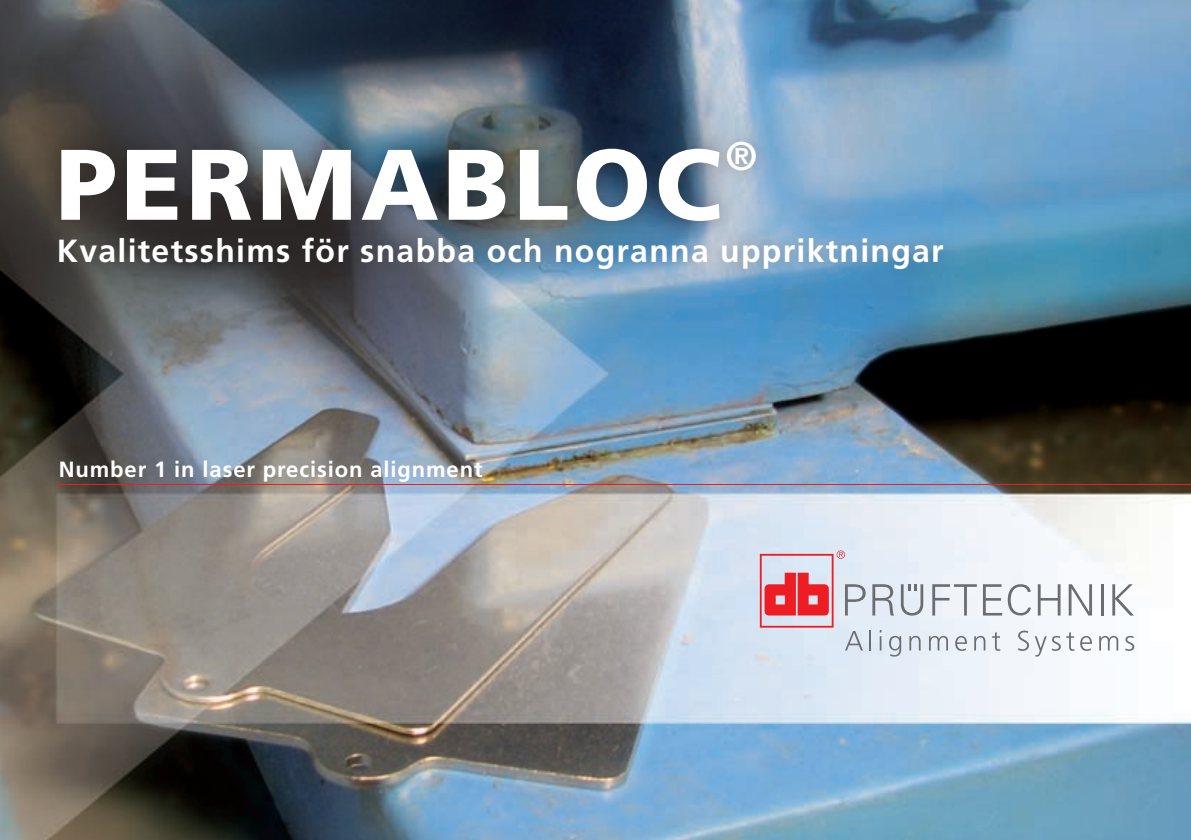
<style>
.page{position:relative;width:1191px;height:840px;background:#fff}
.page>*{position:absolute;margin:0;border:0;box-sizing:border-box;transform-origin:0 0}
.t1{font:900 100px "Frutiger";letter-spacing:.04em;color:#fff}
.t2{font:700 40px "Frutiger";color:#fff}
.t3{font:700 32px "Frutiger";letter-spacing:.04em;color:#fff}
.t4{font:700 22px "Frutiger";letter-spacing:.04em;color:#fff}
</style>
<div class="page">
<img style="left:0;top:0;width:1191px;height:839px">
<hr style="left:57px;top:483px;width:1134px;height:1px;background:#ee1d23">
<svg style="left:872px;top:584px;width:22px;height:31px"></svg>
<svg style="left:901px;top:584px;width:22px;height:31px"></svg>
<svg style="left:932px;top:584px;width:44px;height:31px"></svg>
<svg style="left:983px;top:584px;width:48px;height:31px"></svg>
<svg style="left:1037px;top:584px;width:23px;height:31px"></svg>
<svg style="left:1068px;top:584px;width:24px;height:31px"></svg>
<hr style="left:1100px;top:583px;width:3px;height:32px;background:#6c6d70">
<svg style="left:1112px;top:584px;width:22px;height:31px"></svg>
<svg style="left:760px;top:550px;width:105px;height:100px;background:#ddb3bd"></svg>
<hr style="left:869px;top:629px;width:2px;height:21px;background:#6c6d70">
<svg style="left:879px;top:629px;width:2px;height:21px"></svg>
<svg style="left:889px;top:635px;width:12px;height:21px"></svg>
<svg style="left:909px;top:635px;width:11px;height:15px"></svg>
<svg style="left:929px;top:635px;width:19px;height:15px"></svg>
<svg style="left:955px;top:635px;width:12px;height:15px"></svg>
<svg style="left:974px;top:635px;width:11px;height:15px"></svg>
<svg style="left:992px;top:631px;width:8px;height:19px"></svg>
<svg style="left:1018px;top:630px;width:42px;height:26px"></svg>
<svg style="left:1066px;top:631px;width:8px;height:19px"></svg>
<svg style="left:1080px;top:635px;width:12px;height:15px"></svg>
<svg style="left:1099px;top:635px;width:19px;height:15px"></svg>
<svg style="left:1125px;top:635px;width:9px;height:15px"></svg>
<div style="left:39px;top:218px;width:1040px;height:112px;background:#231f20;opacity:.3"></div>
<div style="left:42px;top:122px;width:1051px;height:164px;background:#231f20;opacity:.3"></div>
<h1 class="t1" style="left:56px;top:124px;width:667px">PERMABLOC</h1>
<p class="t2" style="left:725px;top:132px;width:33px">®</p>
<p class="t3" style="left:57px;top:232px;width:888px">Kvalitetsshims för snabba och nogranna uppriktningar</p>
<p class="t4" style="left:59px;top:456px;width:425px">Number 1 in laser precision alignment</p>
</div>
